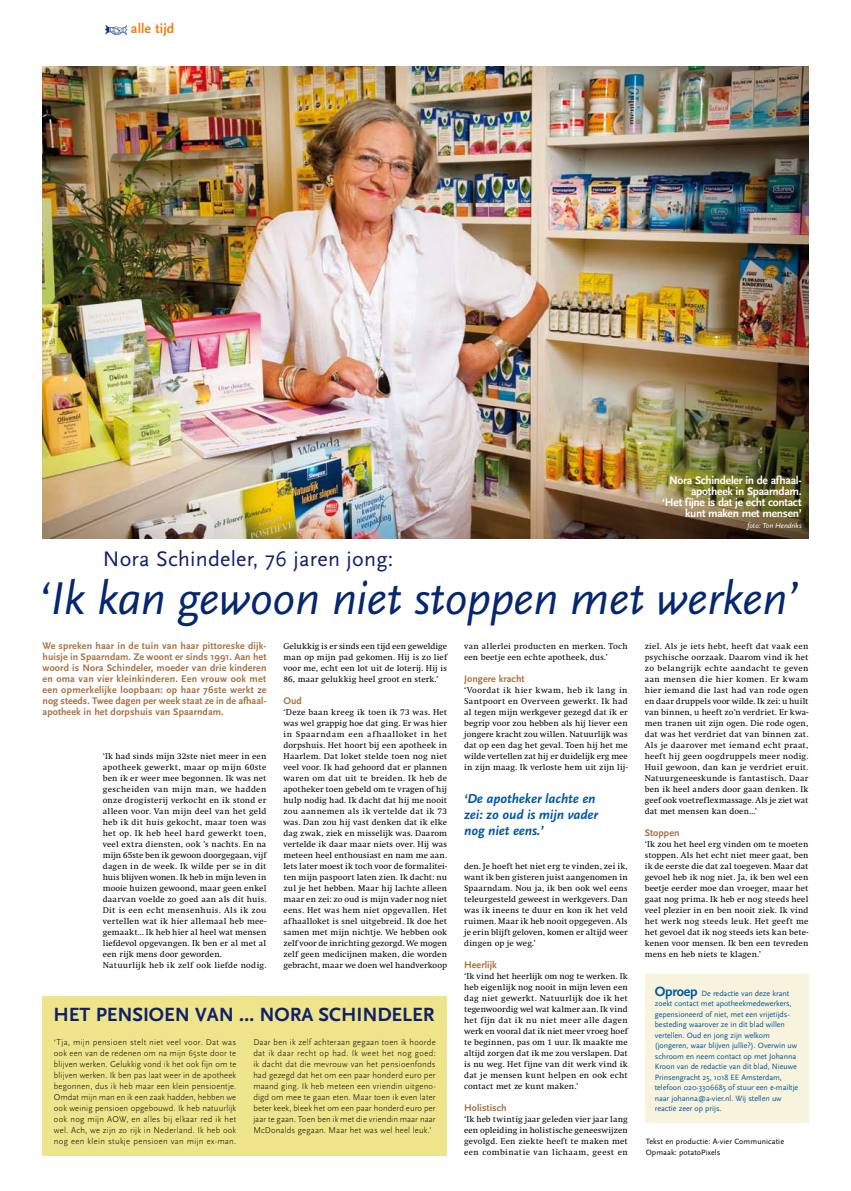
<style>
.page{position:relative;width:851px;height:1191px;background:#fff}
.page>*{position:absolute;margin:0;border:0;box-sizing:border-box;transform-origin:0 0}
.t1{font:italic 48px "Scala Sans";letter-spacing:-.01em;color:#042770}
.t2{font:22px "Scala Sans";letter-spacing:.01em;color:#10206b}
.t3{font:700 20px "Scala Sans Caps";letter-spacing:-.005em;color:#10206b}
.t4{font:700 14px "Scala Sans";letter-spacing:.01em;color:#ee801b}
.t5{font:italic 700 13.5px/16px "Scala Sans";letter-spacing:-.005em;color:#0057a2}
.t6{font:700 11.5px/11px "Scala Sans";letter-spacing:-.025em;color:#fff;text-align:right}
.t7{font:700 10px/11px "Scala Sans";letter-spacing:.005em;color:#a97242;text-align:justify}
.t8{font:8.8px/11px "Swift EF";letter-spacing:.02em;color:#000;text-align:justify}
.t9{font:300 8.8px/11px "Scala Sans";letter-spacing:.02em;color:#000;text-align:justify}
.t10{font:8px/10.5px "Scala Sans";letter-spacing:-.005em;color:#0057a2}
.t11{font:8px/11px "Scala Sans";letter-spacing:.01em;color:#000}
.t12{font:italic 7.5px "Scala Sans";letter-spacing:-.005em;color:#fff}
.s1{font-family:"Scala Hands";font-weight:400;font-size:18px;color:#042770}
.s2{font-weight:700;font-size:14px}
</style>
<div class="page">
<div style="left:43px;top:996px;width:404px;height:159px;background:#eee48c"></div>
<img style="left:43px;top:66px;width:765px;height:472px">
<div style="left:644px;top:973px;width:164px;height:149px;background:#f7f3dd"></div>
<h3 class="t4" style="left:103px;top:21px;width:73px"><span class="s1">9</span>alle tijd</h3>
<h3 class="t6" style="left:662px;top:475px;width:141px">Nora Schindeler in de afhaal&shy;apotheek in Spaarndam.<br>‘Het fijne is dat je echt contact kunt maken met mensen’</h3>
<p class="t12" style="left:747px;top:521px;width:56px">foto: Ton Hendriks</p>
<h2 class="t2" style="left:103px;top:547px;width:292px">Nora Schindeler, 76 jaren jong:</h2>
<h1 class="t1" style="left:38px;top:572px;width:762px">‘Ik kan gewoon niet stoppen met werken’</h1>
<p class="t7" style="left:43px;top:640px;width:225px">We spreken haar in de tuin van haar pittoreske dijk&shy;huisje in Spaarndam. Ze woont er sinds 1991. Aan het woord is Nora Schindeler, moeder van drie kinderen en oma van vier kleinkinderen. Een vrouw ook met een opmerkelijke loopbaan: op haar 76ste werkt ze nog steeds. Twee dagen per week staat ze in de afhaal&shy;apotheek in het dorpshuis van Spaarndam.</p>
<p class="t8" style="left:103px;top:751px;width:165px;text-align:left">‘Ik had sinds mijn 32ste niet meer in een apotheek gewerkt, maar op mijn 60ste ben ik er weer mee begonnen. Ik was net gescheiden van mijn man, we hadden onze drogisterij verkocht en ik stond er alleen voor. Van mijn deel van het geld heb ik dit huis gekocht, maar toen was het op. Ik heb heel hard gewerkt toen, veel extra diensten, ook ’s nachts. En na mijn 65ste ben ik gewoon doorgegaan, vijf dagen in de week. Ik wilde per se in dit huis blijven wonen. Ik heb in mijn leven in mooie huizen gewoond, maar geen enkel daarvan voelde zo goed aan als dit huis.<br>Dit is een echt mensenhuis. Als ik zou vertellen wat ik hier allemaal heb mee&shy;gemaakt… Ik heb hier al heel wat mensen liefdevol opgevangen. Ik ben er al met al een rijk mens door geworden.<br>Natuurlijk heb ik zelf ook liefde nodig.</p>
<p class="t8" style="left:283px;top:641px;width:165px">Gelukkig is er sinds een tijd een geweldige man op mijn pad gekomen. Hij is zo lief voor me, echt een lot uit de loterij. Hij is 86, maar gelukkig heel groot en sterk.’</p>
<p class="t7" style="left:283px;top:695px;width:20px">Oud</p>
<p class="t8" style="left:283px;top:707px;width:165px">‘Deze baan kreeg ik toen ik 73 was. Het was wel grappig hoe dat ging. Er was hier in Spaarndam een afhaalloket in het dorpshuis. Het hoort bij een apotheek in Haarlem. Dat loket stelde toen nog niet veel voor. Ik had gehoord dat er plannen waren om dat uit te breiden. Ik heb de apotheker toen gebeld om te vragen of hij hulp nodig had. Ik dacht dat hij me nooit zou aannemen als ik vertelde dat ik 73 was. Dan zou hij vast denken dat ik elke dag zwak, ziek en misselijk was. Daarom vertelde ik daar maar niets over. Hij was meteen heel enthousiast en nam me aan.<br>Iets later moest ik toch voor de formalitei&shy;ten mijn paspoort laten zien. Ik dacht: nu zul je het hebben. Maar hij lachte alleen maar en zei: zo oud is mijn vader nog niet eens. Het was hem niet opgevallen. Het afhaalloket is snel uitgebreid. Ik doe het samen met mijn nichtje. We hebben ook zelf voor de inrichting gezorgd. We mogen zelf geen medicijnen maken, die worden gebracht, maar we doen wel handverkoop</p>
<h3 class="t3" style="left:54px;top:1003px;width:300px">HET PENSIOEN VAN … NORA SCHIN</h3>
<h3 class="t3" style="left:377px;top:1003px;width:58px">DELER</h3>
<p class="t9" style="left:54px;top:1037px;width:184px">‘Tja, mijn pensioen stelt niet veel voor. Dat was ook een van de redenen om na mijn 65ste door te blijven werken. Gelukkig vond ik het ook fijn om te blijven werken. Ik ben pas laat weer in de apotheek begonnen, dus ik heb maar een klein pensioentje.<br>Omdat mijn man en ik een zaak hadden, hebben we ook weinig pensioen opgebouwd. Ik heb natuurlijk ook nog mijn AOW, en alles bij elkaar red ik het wel. Ach, we zijn zo rijk in Nederland. Ik heb ook nog een klein stukje pensioen van mijn ex-man.</p>
<p class="t9" style="left:253px;top:1037px;width:184px">Daar ben ik zelf achteraan gegaan toen ik hoorde dat ik daar recht op had. Ik weet het nog goed: ik dacht dat die mevrouw van het pensioenfonds had gezegd dat het om een paar honderd euro per maand ging. Ik heb meteen een vriendin uitgeno&shy;digd om mee te gaan eten. Maar toen ik even later beter keek, bleek het om een paar honderd euro per jaar te gaan. Toen ben ik met die vriendin maar naar McDonalds gegaan. Maar het was wel heel leuk.’</p>
<p class="t8" style="left:464px;top:641px;width:165px">van allerlei producten en merken. Toch een beetje een echte apotheek, dus.’</p>
<p class="t7" style="left:464px;top:673px;width:62px">Jongere kracht</p>
<p class="t8" style="left:464px;top:685px;width:165px">‘Voordat ik hier kwam, heb ik lang in Santpoort en Overveen gewerkt. Ik had al tegen mijn werkgever gezegd dat ik er begrip voor zou hebben als hij liever een jongere kracht zou willen. Natuurlijk was dat op een dag het geval. Toen hij het me wilde vertellen zat hij er duidelijk erg mee in zijn maag. Ik verloste hem uit zijn lij-</p>
<h3 class="t5" style="left:464px;top:791px;width:136px">‘De apotheker lachte en zei: zo oud is mijn vader nog niet eens.’</h3>
<p class="t8" style="left:464px;top:861px;width:165px">den. Je hoeft het niet erg te vinden, zei ik, want ik ben gisteren juist aangenomen in Spaarndam. Nou ja, ik ben ook wel eens teleurgesteld geweest in werkgevers. Dan was ik ineens te duur en kon ik het veld ruimen. Maar ik heb nooit opgegeven. Als je erin blijft geloven, komen er altijd weer dingen op je weg.’</p>
<p class="t7" style="left:464px;top:959px;width:34px">Heerlijk</p>
<p class="t8" style="left:464px;top:971px;width:165px">‘Ik vind het heerlijk om nog te werken. Ik heb eigenlijk nog nooit in mijn leven een dag niet gewerkt. Natuurlijk doe ik het tegenwoordig wel wat kalmer aan. Ik vind het fijn dat ik nu niet meer alle dagen werk en vooral dat ik niet meer vroeg hoef te beginnen, pas om 1 uur. Ik maakte me altijd zorgen dat ik me zou verslapen. Dat is nu weg. Het fijne van dit werk vind ik dat je mensen kunt helpen en ook echt contact met ze kunt maken.’</p>
<p class="t7" style="left:464px;top:1102px;width:44px">Holistisch</p>
<p class="t8" style="left:464px;top:1114px;width:165px">‘Ik heb twintig jaar geleden vier jaar lang een opleiding in holistische geneeswijzen gevolgd. Een ziekte heeft te maken met een combinatie van lichaam, geest en</p>
<p class="t8" style="left:644px;top:641px;width:165px">ziel. Als je iets hebt, heeft dat vaak een psychische oorzaak. Daarom vind ik het zo belangrijk echte aandacht te geven aan mensen die hier komen. Er kwam hier iemand die last had van rode ogen en daar druppels voor wilde. Ik zei: u huilt van binnen, u heeft zo’n verdriet. Er kwa&shy;men tranen uit zijn ogen. Die rode ogen, dat was het verdriet dat van binnen zat.<br>Als je daarover met iemand echt praat, heeft hij geen oogdruppels meer nodig.<br>Huil gewoon, dan kan je verdriet eruit.<br>Natuurgeneeskunde is fantastisch. Daar ben ik heel anders door gaan denken. Ik geef ook voetreflexmassage. Als je ziet wat dat met mensen kan doen…’</p>
<p class="t7" style="left:644px;top:827px;width:36px">Stoppen</p>
<p class="t8" style="left:644px;top:839px;width:165px">‘Ik zou het heel erg vinden om te moeten stoppen. Als het echt niet meer gaat, ben ik de eerste die dat zal toegeven. Maar dat gevoel heb ik nog niet. Ja, ik ben wel een beetje eerder moe dan vroeger, maar het gaat nog prima. Ik heb er nog steeds heel veel plezier in en ben nooit ziek. Ik vind het werk nog steeds leuk. Het geeft me het gevoel dat ik nog steeds iets kan bete&shy;kenen voor mensen. Ik ben een tevreden mens en heb niets te klagen.’</p>
<p class="t10" style="left:654px;top:987px;width:145px"><span class="s2">Oproep</span> De redactie van deze krant zoekt contact met apotheekmedewerkers, gepensioneerd of niet, met een vrijetijds&shy;besteding waarover ze in dit blad willen vertellen. Oud en jong zijn welkom (jongeren, waar blijven jullie?). Overwin uw schroom en neem contact op met Johanna Kroon van de redactie van dit blad, Nieuwe Prinsengracht 25, 1018 EE Amsterdam, telefoon 020-3306685 of stuur een e-mailtje naar johanna@a-vier.nl. Wij stellen uw reactie zeer op prijs.</p>
<p class="t11" style="left:645px;top:1136px;width:140px">Tekst en productie: A-vier Communicatie<br>Opmaak: potatoPixels</p>
</div>
